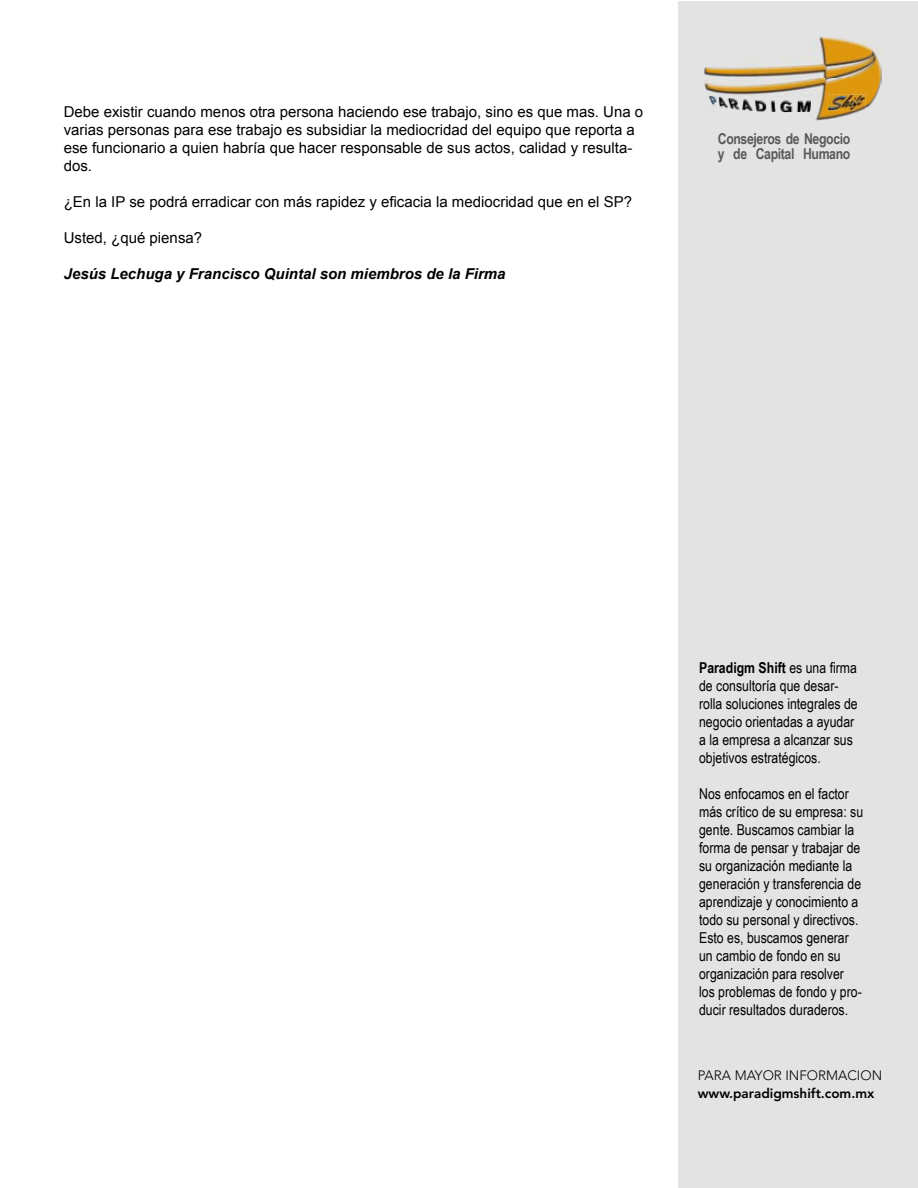
<style>
.page{position:relative;width:918px;height:1188px;background:#fff}
.page>*{position:absolute;margin:0;border:0;box-sizing:border-box;transform-origin:0 0}
.t1{font:15px/18px "Arial Narrow";color:#000}
.t2{font:15px/18px "Arial";color:#000}
.t3{font:italic 700 15px "Arial";color:#000}
.t4{font:700 15px/15px "Arial Narrow";letter-spacing:-.025em;color:#5a5a5a}
.t5{font:800 13.5px "Avenir LT Std";color:#000}
.t6{font:300 13.5px "Avenir LT Std";color:#000}
.s1{font-weight:700}
</style>
<div class="page">
<div style="left:679px;top:1px;width:239px;height:1187px;background:#e3e3e3"></div>
<img style="left:703px;top:36px;width:179px;height:85px">
<img style="left:828px;top:94px;width:37px;height:17px">
<img style="left:829px;top:96px;width:17px;height:14px">
<img style="left:709px;top:96px;width:102px;height:16px">
<img style="left:710px;top:96px;width:100px;height:15px">
<img style="left:720px;top:111px;width:90px;height:1px">
<img style="left:720px;top:98px;width:90px;height:13px">
<p class="t2" style="left:64px;top:103px;width:581px">Debe existir cuando menos otra persona haciendo ese trabajo, sino es que mas. Una o varias personas para ese trabajo es subsidiar la mediocridad del equipo que reporta a ese funcionario a quien habría que hacer responsable de sus actos, calidad y resulta&shy;dos.</p>
<p class="t2" style="left:64px;top:193px;width:570px">¿En la IP se podrá erradicar con más rapidez y eficacia la mediocridad que en el SP?</p>
<p class="t2" style="left:64px;top:229px;width:140px">Usted, ¿qué piensa?</p>
<p class="t3" style="left:64px;top:264px;width:443px">Jesús Lechuga y Francisco Quintal son miembros de la Firma</p>
<p class="t4" style="left:718px;top:130px;width:134px">Consejeros de Negocio y de Capital Humano</p>
<p class="t1" style="left:699px;top:658px;width:160px"><span class="s1">Paradigm Shift</span> es una firma de consultoría que desar&shy;rolla soluciones integrales de negocio orientadas a ayudar a la empresa a alcanzar sus objetivos estratégicos.</p>
<p class="t1" style="left:699px;top:784px;width:166px">Nos enfocamos en el factor más crítico de su empresa: su gente. Buscamos cambiar la forma de pensar y trabajar de su organización mediante la generación y transferencia de aprendizaje y conocimiento a todo su personal y directivos.<br>Esto es, buscamos generar un cambio de fondo en su organización para resolver los problemas de fondo y pro&shy;ducir resultados duraderos.</p>
<p class="t6" style="left:698px;top:1068px;width:186px">PARA MAYOR INFORMACION</p>
<p class="t5" style="left:698px;top:1086px;width:178px">www.paradigmshift.com.mx</p>
</div>
